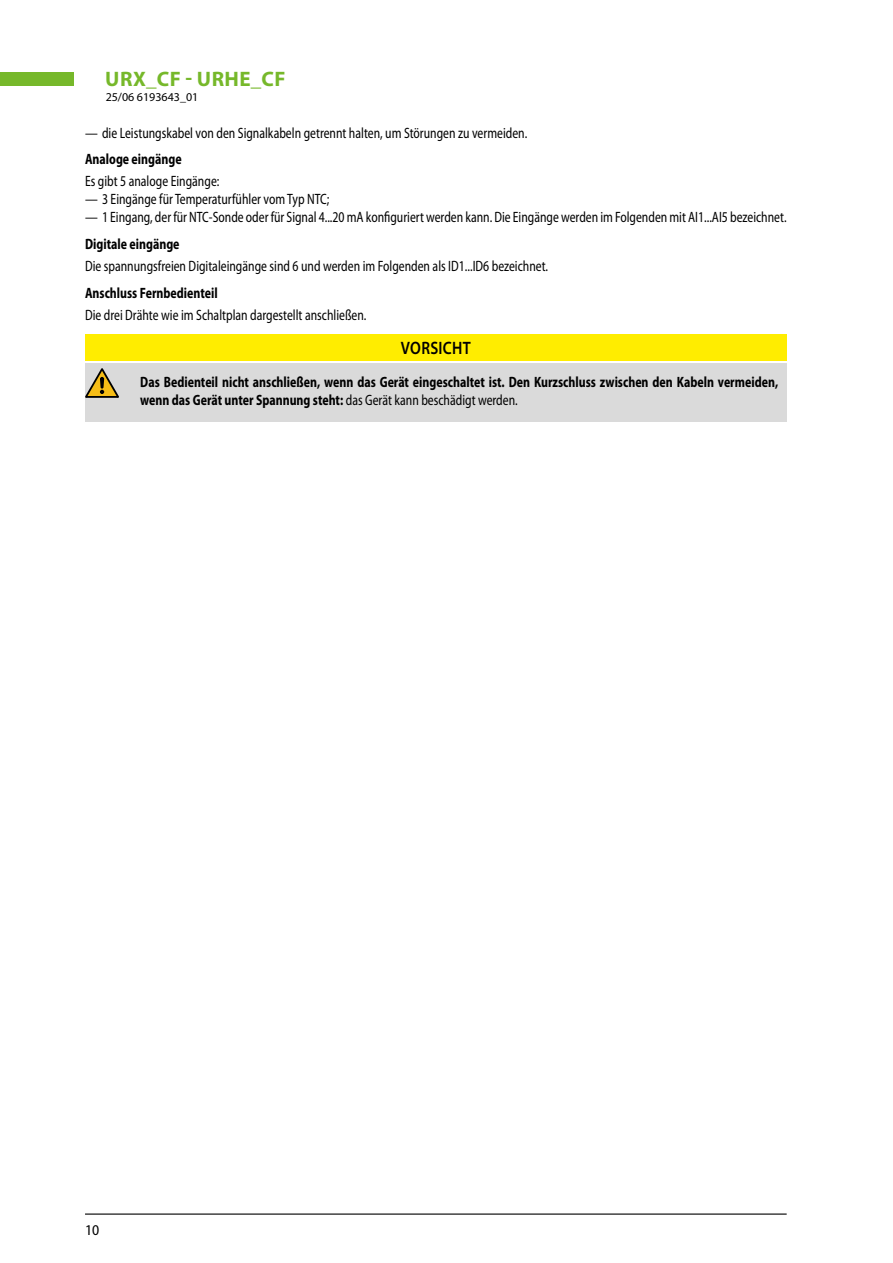
<style>
.page{position:relative;width:893px;height:1263px;background:#fff}
.page>*{position:absolute;margin:0;border:0;box-sizing:border-box;transform-origin:0 0}
.t1{font:700 21px "Myriad Pro";letter-spacing:.02em;color:#76b82a}
.t2{font:600 18px "Myriad Pro";letter-spacing:.02em;color:#000;scale:.85 1}
.t3{font:semi-condensed 15px "Myriad Pro";color:#000;scale:.85 1}
.t4{font:700 semi-condensed 15px/18px "Myriad Pro";color:#000;scale:.85 1}
.t5{font:semi-condensed 15px "Myriad Pro";color:#000}
.t6{font:12px "Myriad Pro";color:#000}
.s1{font-weight:400}
</style>
<div class="page">
<hr style="left:85px;top:1213px;width:702px;height:1px;background:#000">
<div style="left:0;top:72px;width:73px;height:14px;background:#76b82a"></div>
<div style="left:85px;top:334px;width:702px;height:27px;background:#ffed00"></div>
<div style="left:85px;top:363px;width:702px;height:59px;background:#dadada"></div>
<svg style="left:85px;top:368px;width:34px;height:30px"></svg>
<h1 class="t1" style="left:105px;top:66px;width:182px">URX_CF - URHE_CF</h1>
<p class="t6" style="left:106px;top:89px;width:94px">25/06 6193643_01</p>
<p class="t3" style="left:85px;top:123px;width:522px">— die Leistungskabel von den Signalkabeln getrennt halten, um Störungen zu vermeiden.</p>
<p class="t4" style="left:85px;top:150px;width:115px">Analoge eingänge</p>
<p class="t3" style="left:85px;top:172px;width:160px">Es gibt 5 analoge Eingänge:</p>
<p class="t3" style="left:85px;top:190px;width:289px">— 3 Eingänge für Temperaturfühler vom Typ NTC;</p>
<p class="t3" style="left:85px;top:208px;width:827px">— 1 Eingang, der für NTC-Sonde oder für Signal 4...20 mA konfiguriert werden kann. Die Eingänge werden im Folgenden mit AI1...AI5 bezeichnet.</p>
<p class="t4" style="left:85px;top:234px;width:113px">Digitale eingänge</p>
<p class="t3" style="left:85px;top:257px;width:546px">Die spannungsfreien Digitaleingänge sind 6 und werden im Folgenden als ID1...ID6 bezeichnet.</p>
<p class="t4" style="left:85px;top:283px;width:158px">Anschluss Fernbedienteil</p>
<p class="t3" style="left:85px;top:306px;width:333px">Die drei Drähte wie im Schaltplan dargestellt anschließen.</p>
<p class="t2" style="left:401px;top:337px;width:84px">VORSICHT</p>
<p class="t4" style="left:140px;top:373px;width:752px">Das Bedienteil nicht anschließen, wenn das Gerät eingeschaltet ist. Den Kurzschluss zwischen den Kabeln vermeiden, wenn das Gerät unter Spannung steht: <span class="s1">das Gerät kann beschädigt werden.</span></p>
<p class="t5" style="left:85px;top:1220px;width:16px">10</p>
</div>
